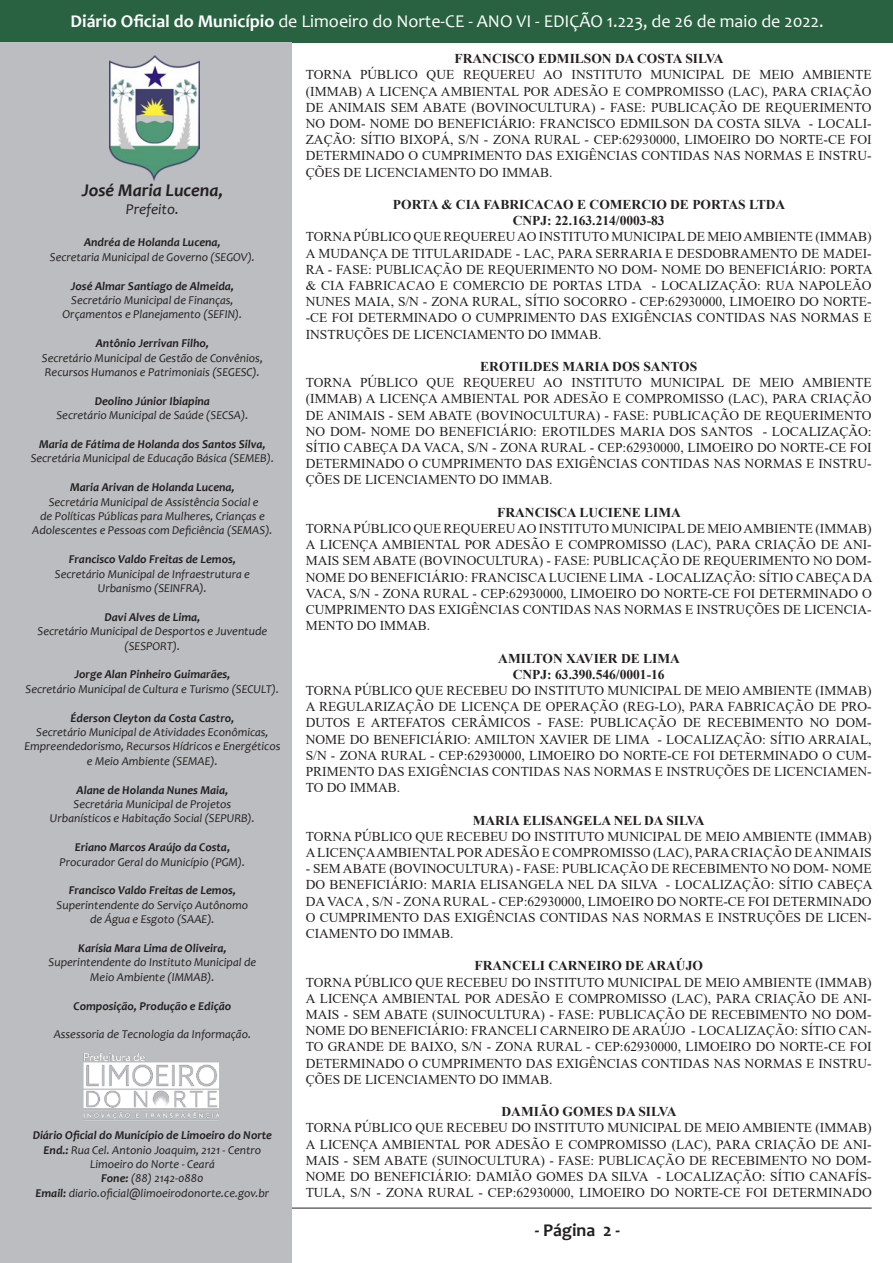
<style>
.page{position:relative;width:893px;height:1263px;background:#fff}
.page>*{position:absolute;margin:0;border:0;box-sizing:border-box;transform-origin:0 0}
.t1{font:18px "Candara";color:#fff}
.t2{font:italic 700 18px "Candara";color:#231f20}
.t3{font:700 18px "Candara";color:#231f20}
.t4{font:italic 15px "Candara";color:#231f20}
.t5{font:13.5px/16.2px "Times New Roman";color:#231f20;text-align:justify}
.t6{font:700 13.5px "Times New Roman";color:#231f20}
.t7{font:italic 12px/14.4px "Candara";color:#231f20;text-align:center}
.t8{font:italic 700 12px "Candara";color:#231f20}
.s1{font-weight:700}
</style>
<div class="page">
<div style="left:1px;top:0;width:892px;height:42px;background:#286240"></div>
<hr style="left:21px;top:1208px;width:851px;height:1px;background:#231f20">
<div style="left:0;top:42px;width:291px;height:1221px;background:#bcbdc0"></div>
<img style="left:109px;top:55px;width:90px;height:125px">
<img style="left:83px;top:1053px;width:136px;height:68px">
<h1 class="t1" style="left:71px;top:10px;width:755px"><span class="s1">Diário Oficial do Município</span> de Limoeiro do Norte-CE - ANO VI - EDIÇÃO 1.223, de 26 de maio de 2022.</h1>
<p class="t2" style="left:82px;top:179px;width:143px">José Maria Lucena,</p>
<p class="t4" style="left:126px;top:200px;width:55px">Prefeito.</p>
<p class="t8" style="left:84px;top:235px;width:138px">Andréa de Holanda Lucena,</p>
<p class="t7" style="left:50px;top:249px;width:207px">Secretaria Municipal de Governo (SEGOV).</p>
<p class="t8" style="left:71px;top:278px;width:165px">José Almar Santiago de Almeida,</p>
<p class="t7" style="left:71px;top:293px;width:164px">Secretário Municipal de Finanças,</p>
<p class="t7" style="left:63px;top:307px;width:181px">Orçamentos e Planejamento (SEFIN).</p>
<p class="t8" style="left:96px;top:336px;width:115px">Antônio Jerrivan Filho,</p>
<p class="t7" style="left:42px;top:350px;width:223px">Secretário Municipal de Gestão de Convênios,</p>
<p class="t7" style="left:45px;top:365px;width:216px">Recursos Humanos e Patrimoniais (SEGESC).</p>
<p class="t8" style="left:95px;top:393px;width:117px">Deolino Júnior Ibiapina</p>
<p class="t7" style="left:56px;top:408px;width:193px">Secretário Municipal de Saúde (SECSA).</p>
<p class="t8" style="left:39px;top:436px;width:228px">Maria de Fátima de Holanda dos Santos Silva,</p>
<p class="t7" style="left:31px;top:451px;width:245px">Secretária Municipal de Educação Básica (SEMEB).</p>
<p class="t8" style="left:70px;top:480px;width:166px">Maria Arivan de Holanda Lucena,</p>
<p class="t7" style="left:49px;top:494px;width:211px">Secretária Municipal de Assistência Social e</p>
<p class="t7" style="left:40px;top:509px;width:226px">de Políticas Públicas para Mulheres, Crianças e</p>
<p class="t7" style="left:32px;top:523px;width:242px">Adolescentes e Pessoas com Deficiência (SEMAS).</p>
<p class="t8" style="left:69px;top:552px;width:169px">Francisco Valdo Freitas de Lemos,</p>
<p class="t7" style="left:55px;top:566px;width:197px">Secretário Municipal de Infraestrutura e</p>
<p class="t7" style="left:98px;top:581px;width:110px">Urbanismo (SEINFRA).</p>
<p class="t8" style="left:105px;top:609px;width:97px">Davi Alves de Lima,</p>
<p class="t7" style="left:38px;top:624px;width:231px">Secretário Municipal de Desportos e Juventude (SESPORT).</p>
<p class="t8" style="left:74px;top:667px;width:157px">Jorge Alan Pinheiro Guimarães,</p>
<p class="t7" style="left:26px;top:681px;width:255px">Secretário Municipal de Cultura e Turismo (SECULT).</p>
<p class="t8" style="left:70px;top:710px;width:165px">Éderson Cleyton da Costa Castro,</p>
<p class="t7" style="left:24px;top:725px;width:257px">Secretário Municipal de Atividades Econômicas,<br>Empreendedorismo, Recursos Hídricos e Energéticos e Meio Ambiente (SEMAE).</p>
<p class="t8" style="left:77px;top:782px;width:153px">Alane de Holanda Nunes Maia,</p>
<p class="t7" style="left:74px;top:797px;width:159px">Secretária Municipal de Projetos</p>
<p class="t7" style="left:50px;top:811px;width:206px">Urbanísticos e Habitação Social (SEPURB).</p>
<p class="t8" style="left:75px;top:840px;width:157px">Eriano Marcos Araújo da Costa,</p>
<p class="t7" style="left:60px;top:854px;width:187px">Procurador Geral do Município (PGM).</p>
<p class="t8" style="left:69px;top:883px;width:169px">Francisco Valdo Freitas de Lemos,</p>
<p class="t7" style="left:57px;top:897px;width:193px">Superintendente do Serviço Autônomo de Água e Esgoto (SAAE).</p>
<p class="t8" style="left:78px;top:940px;width:150px">Karísia Mara Lima de Oliveira,</p>
<p class="t7" style="left:49px;top:955px;width:209px">Superintendente do Instituto Municipal de<br>Meio Ambiente (IMMAB).</p>
<p class="t8" style="left:74px;top:998px;width:159px">Composição, Produção e Edição</p>
<p class="t7" style="left:54px;top:1027px;width:199px">Assessoria de Tecnologia da Informação.</p>
<p class="t8" style="left:33px;top:1128px;width:241px">Diário Oficial do Município de Limoeiro do Norte</p>
<p class="t7" style="left:44px;top:1142px;width:219px"><span class="s1">End.:</span> Rua Cel. Antonio Joaquim, 2121 - Centro</p>
<p class="t7" style="left:90px;top:1157px;width:126px">Limoeiro do Norte - Ceará</p>
<p class="t7" style="left:101px;top:1171px;width:104px"><span class="s1">Fone:</span> (88) 2142-0880</p>
<p class="t7" style="left:35px;top:1185px;width:235px"><span class="s1">Email:</span> diario.oficial@limoeirodonorte.ce.gov.br</p>
<p class="t6" style="left:455px;top:49px;width:271px">FRANCISCO EDMILSON DA COSTA SILVA</p>
<p class="t5" style="left:306px;top:66px;width:567px">TORNA PÚBLICO QUE REQUEREU AO INSTITUTO MUNICIPAL DE MEIO AMBIENTE (IMMAB) A LICENÇA AMBIENTAL POR ADESÃO E COMPROMISSO (LAC), PARA CRIAÇÃO DE ANIMAIS SEM ABATE (BOVINOCULTURA) - FASE: PUBLICAÇÃO DE REQUERIMENTO NO DOM- NOME DO BENEFICIÁRIO: FRANCISCO EDMILSON DA COSTA SILVA - LOCALI-ZAÇÃO: SÍTIO BIXOPÁ, S/N - ZONA RURAL - CEP:62930000, LIMOEIRO DO NORTE-CE FOI DETERMINADO O CUMPRIMENTO DAS EXIGÊNCIAS CONTIDAS NAS NORMAS E INSTRU-ÇÕES DE LICENCIAMENTO DO IMMAB.</p>
<p class="t6" style="left:393px;top:195px;width:394px">PORTA &amp; CIA FABRICACAO E COMERCIO DE PORTAS LTDA</p>
<p class="t6" style="left:513px;top:211px;width:153px">CNPJ: 22.163.214/0003-83</p>
<p class="t5" style="left:306px;top:228px;width:568px">TORNA PÚBLICO QUE REQUEREU AO INSTITUTO MUNICIPAL DE MEIO AMBIENTE (IMMAB)<br>A MUDANÇA DE TITULARIDADE - LAC, PARA SERRARIA E DESDOBRAMENTO DE MADEI-RA - FASE: PUBLICAÇÃO DE REQUERIMENTO NO DOM- NOME DO BENEFICIÁRIO: PORTA &amp; CIA FABRICACAO E COMERCIO DE PORTAS LTDA - LOCALIZAÇÃO: RUA NAPOLEÃO NUNES MAIA, S/N - ZONA RURAL, SÍTIO SOCORRO - CEP:62930000, LIMOEIRO DO NORTE--CE FOI DETERMINADO O CUMPRIMENTO DAS EXIGÊNCIAS CONTIDAS NAS NORMAS E INSTRUÇÕES DE LICENCIAMENTO DO IMMAB.</p>
<p class="t6" style="left:480px;top:357px;width:218px">EROTILDES MARIA DOS SANTOS</p>
<p class="t5" style="left:306px;top:374px;width:567px">TORNA PÚBLICO QUE REQUEREU AO INSTITUTO MUNICIPAL DE MEIO AMBIENTE (IMMAB) A LICENÇA AMBIENTAL POR ADESÃO E COMPROMISSO (LAC), PARA CRIAÇÃO DE ANIMAIS - SEM ABATE (BOVINOCULTURA) - FASE: PUBLICAÇÃO DE REQUERIMENTO NO DOM- NOME DO BENEFICIÁRIO: EROTILDES MARIA DOS SANTOS - LOCALIZAÇÃO:<br>SÍTIO CABEÇA DA VACA, S/N - ZONA RURAL - CEP:62930000, LIMOEIRO DO NORTE-CE FOI DETERMINADO O CUMPRIMENTO DAS EXIGÊNCIAS CONTIDAS NAS NORMAS E INSTRU-ÇÕES DE LICENCIAMENTO DO IMMAB.</p>
<p class="t6" style="left:497px;top:502px;width:185px">FRANCISCA LUCIENE LIMA</p>
<p class="t5" style="left:306px;top:520px;width:568px">TORNA PÚBLICO QUE REQUEREU AO INSTITUTO MUNICIPAL DE MEIO AMBIENTE (IMMAB)<br>A LICENÇA AMBIENTAL POR ADESÃO E COMPROMISSO (LAC), PARA CRIAÇÃO DE ANI-MAIS SEM ABATE (BOVINOCULTURA) - FASE: PUBLICAÇÃO DE REQUERIMENTO NO DOM-NOME DO BENEFICIÁRIO: FRANCISCA LUCIENE LIMA - LOCALIZAÇÃO: SÍTIO CABEÇA DA VACA, S/N - ZONA RURAL - CEP:62930000, LIMOEIRO DO NORTE-CE FOI DETERMINADO O CUMPRIMENTO DAS EXIGÊNCIAS CONTIDAS NAS NORMAS E INSTRUÇÕES DE LICENCIA-MENTO DO IMMAB.</p>
<p class="t6" style="left:498px;top:648px;width:183px">AMILTON XAVIER DE LIMA</p>
<p class="t6" style="left:513px;top:664px;width:153px">CNPJ: 63.390.546/0001-16</p>
<p class="t5" style="left:306px;top:682px;width:567px">TORNA PÚBLICO QUE RECEBEU DO INSTITUTO MUNICIPAL DE MEIO AMBIENTE (IMMAB)<br>A REGULARIZAÇÃO DE LICENÇA DE OPERAÇÃO (REG-LO), PARA FABRICAÇÃO DE PRO-DUTOS E ARTEFATOS CERÂMICOS - FASE: PUBLICAÇÃO DE RECEBIMENTO NO DOM-NOME DO BENEFICIÁRIO: AMILTON XAVIER DE LIMA - LOCALIZAÇÃO: SÍTIO ARRAIAL, S/N - ZONA RURAL - CEP:62930000, LIMOEIRO DO NORTE-CE FOI DETERMINADO O CUM-PRIMENTO DAS EXIGÊNCIAS CONTIDAS NAS NORMAS E INSTRUÇÕES DE LICENCIAMEN-TO DO IMMAB.</p>
<p class="t6" style="left:473px;top:810px;width:233px">MARIA ELISANGELA NEL DA SILVA</p>
<p class="t5" style="left:306px;top:828px;width:567px">TORNA PÚBLICO QUE RECEBEU DO INSTITUTO MUNICIPAL DE MEIO AMBIENTE (IMMAB)<br>A LICENÇA AMBIENTAL POR ADESÃO E COMPROMISSO (LAC), PARA CRIAÇÃO DE ANIMAIS</p>
<p class="t5" style="left:306px;top:860px;width:568px">- SEM ABATE (BOVINOCULTURA) - FASE: PUBLICAÇÃO DE RECEBIMENTO NO DOM- NOME DO BENEFICIÁRIO: MARIA ELISANGELA NEL DA SILVA - LOCALIZAÇÃO: SÍTIO CABEÇA DA VACA , S/N - ZONA RURAL - CEP:62930000, LIMOEIRO DO NORTE-CE FOI DETERMINADO O CUMPRIMENTO DAS EXIGÊNCIAS CONTIDAS NAS NORMAS E INSTRUÇÕES DE LICEN-CIAMENTO DO IMMAB.</p>
<p class="t6" style="left:474px;top:956px;width:230px">FRANCELI CARNEIRO DE ARAÚJO</p>
<p class="t5" style="left:306px;top:973px;width:567px">TORNA PÚBLICO QUE RECEBEU DO INSTITUTO MUNICIPAL DE MEIO AMBIENTE (IMMAB)<br>A LICENÇA AMBIENTAL POR ADESÃO E COMPROMISSO (LAC), PARA CRIAÇÃO DE ANI-MAIS - SEM ABATE (SUINOCULTURA) - FASE: PUBLICAÇÃO DE RECEBIMENTO NO DOM-NOME DO BENEFICIÁRIO: FRANCELI CARNEIRO DE ARAÚJO - LOCALIZAÇÃO: SÍTIO CAN-TO GRANDE DE BAIXO, S/N - ZONA RURAL - CEP:62930000, LIMOEIRO DO NORTE-CE FOI DETERMINADO O CUMPRIMENTO DAS EXIGÊNCIAS CONTIDAS NAS NORMAS E INSTRU-ÇÕES DE LICENCIAMENTO DO IMMAB.</p>
<p class="t6" style="left:501px;top:1102px;width:177px">DAMIÃO GOMES DA SILVA</p>
<p class="t5" style="left:306px;top:1119px;width:567px">TORNA PÚBLICO QUE RECEBEU DO INSTITUTO MUNICIPAL DE MEIO AMBIENTE (IMMAB)<br>A LICENÇA AMBIENTAL POR ADESÃO E COMPROMISSO (LAC), PARA CRIAÇÃO DE ANI-MAIS - SEM ABATE (SUINOCULTURA) - FASE: PUBLICAÇÃO DE RECEBIMENTO NO DOM-NOME DO BENEFICIÁRIO: DAMIÃO GOMES DA SILVA - LOCALIZAÇÃO: SÍTIO CANAFÍS-TULA, S/N - ZONA RURAL - CEP:62930000, LIMOEIRO DO NORTE-CE FOI DETERMINADO</p>
<h1 class="t3" style="left:535px;top:1219px;width:87px">- Página 2 -</h1>
</div>
